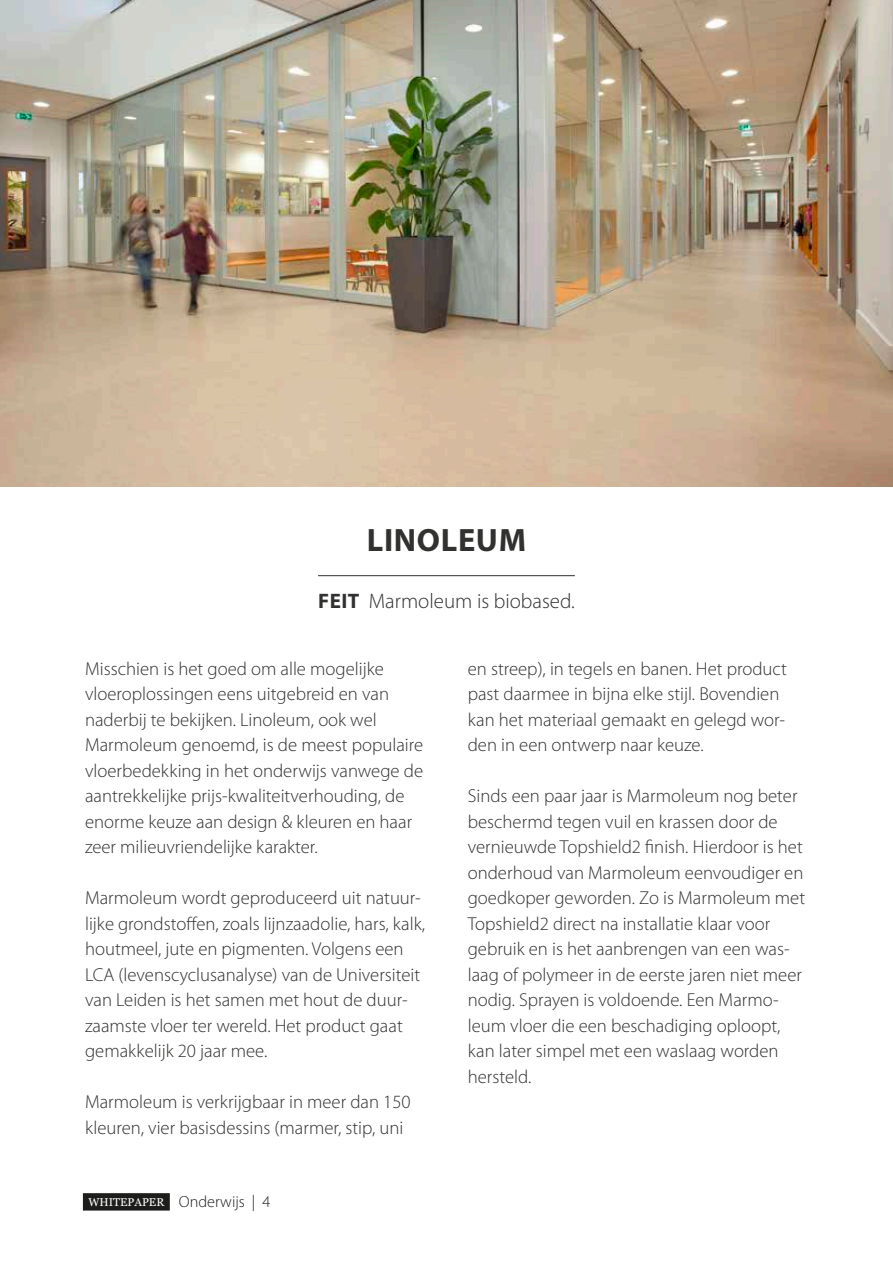
<style>
.page{position:relative;width:893px;height:1263px;background:#fff}
.page>*{position:absolute;margin:0;border:0;box-sizing:border-box;transform-origin:0 0}
.titel{font:700 32.4px "Myriad Pro";letter-spacing:.02em;color:#313130}
.feitje{font:300 21px "Myriad Pro";color:#313130}
.brood{font:300 18.75px/25.5px "Myriad Pro";color:#313130}
.t1{font:300 16.2px "Myriad Pro";color:#1d1d1b}
.s1{font-weight:700}
.s2{font-family:"Georgia";font-weight:400;font-size:11.4px;color:#fff}
</style>
<div class="page">
<img style="left:0;top:0;width:893px;height:487px">
<hr style="left:318px;top:575px;width:257px;height:1px;background:#313130">
<div style="left:83px;top:1193px;width:87px;height:17px;background:#1d1d1b"></div>
<p class="titel" style="left:367px;top:521px;width:161px">LINOLEUM</p>
<p class="feitje" style="left:318px;top:590px;width:258px"><span class="s1">FEIT</span> Marmoleum is biobased.</p>
<p class="brood" style="left:85px;top:656px;width:340px">Misschien is het goed om alle mogelijke vloeroplossingen eens uitgebreid en van naderbij te bekijken. Linoleum, ook wel Marmoleum genoemd, is de meest populaire vloerbedekking in het onderwijs vanwege de aantrekkelijke prijs-kwaliteitverhouding, de enorme keuze aan design &amp; kleuren en haar zeer milieuvriendelijke karakter.</p>
<p class="brood" style="left:85px;top:885px;width:342px">Marmoleum wordt geproduceerd uit natuur&shy;lijke grondstoffen, zoals lijnzaadolie, hars, kalk, houtmeel, jute en pigmenten. Volgens een LCA (levenscyclusanalyse) van de Universiteit van Leiden is het samen met hout de duur&shy;zaamste vloer ter wereld. Het product gaat gemakkelijk 20 jaar mee.</p>
<p class="brood" style="left:85px;top:1089px;width:327px">Marmoleum is verkrijgbaar in meer dan 150 kleuren, vier basisdessins (marmer, stip, uni</p>
<p class="t1" style="left:88px;top:1192px;width:184px"><span class="s2">WHITEPAPER</span> Onderwijs | 4</p>
<p class="brood" style="left:468px;top:656px;width:321px">en streep), in tegels en banen. Het product past daarmee in bijna elke stijl. Bovendien kan het materiaal gemaakt en gelegd wor&shy;den in een ontwerp naar keuze.</p>
<p class="brood" style="left:468px;top:783px;width:339px">Sinds een paar jaar is Marmoleum nog beter beschermd tegen vuil en krassen door de vernieuwde Topshield2 finish. Hierdoor is het onderhoud van Marmoleum eenvoudiger en goedkoper geworden. Zo is Marmoleum met Topshield2 direct na installatie klaar voor gebruik en is het aanbrengen van een was&shy;laag of polymeer in de eerste jaren niet meer nodig. Sprayen is voldoende. Een Marmo&shy;leum vloer die een beschadiging oploopt, kan later simpel met een waslaag worden hersteld.</p>
</div>
